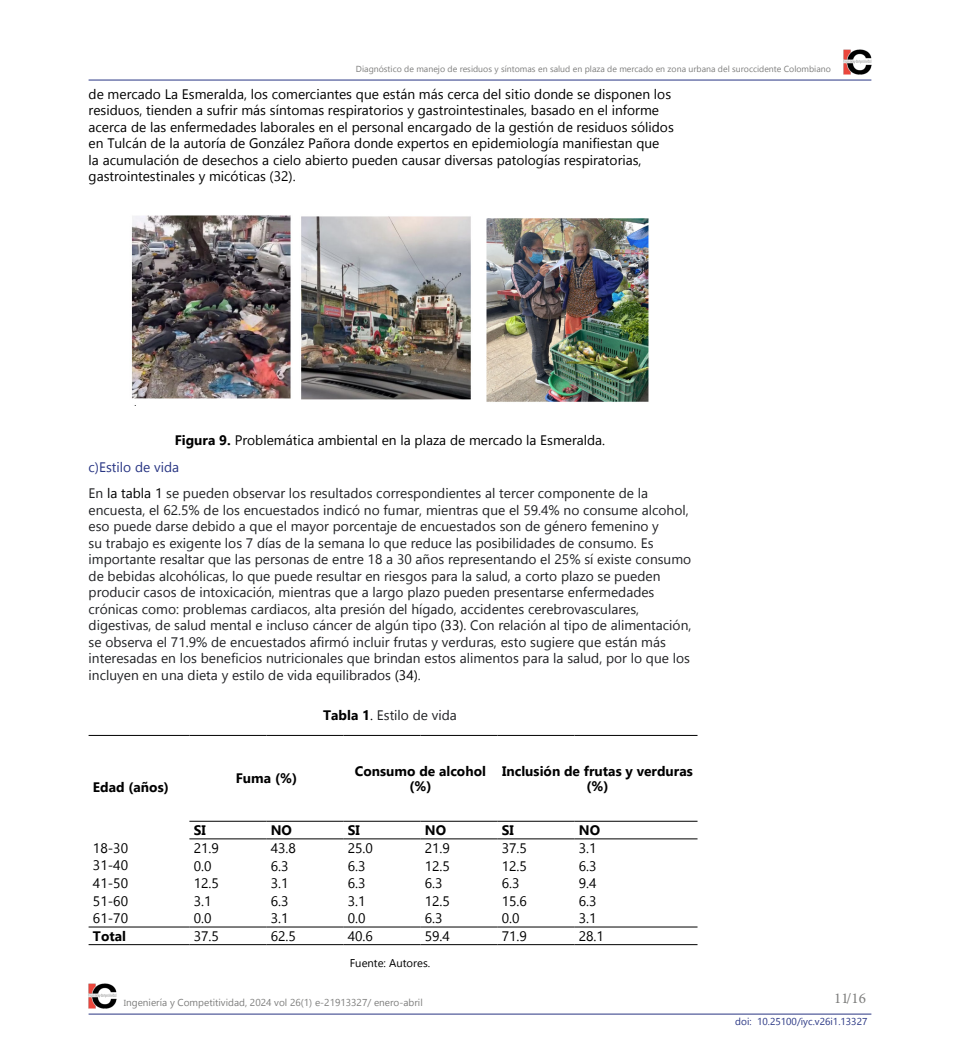
<style>
.page{position:relative;width:960px;height:1061px;background:#fff}
.page>*{position:absolute;margin:0;border:0;box-sizing:border-box;transform-origin:0 0}
.t1{font:15px "Minion Pro";color:#7e7e7d}
.t2{font:13.75px/16.5px "Gadugi";color:#202124}
.t3{font:13.75px/16.5px "Gadugi";color:#000}
.t4{font:700 13.75px/15.1px "Gadugi";color:#000;text-align:center}
.t5{font:11.25px "Gadugi";color:#000}
.t6{font:10px "Gadugi";color:#7e7e7d}
.t7{font:10px "Gadugi";color:#283583}
.t8{font:8.75px "Gadugi";color:#7e7e7d}
.s1{font-weight:700;color:#000}
.s2{color:#000}
.s3{color:#283583}
.s4{font-size:8.75px}
</style>
<div class="page">
<hr style="left:89px;top:1014px;width:782px;height:1px;background:#283583">
<img style="left:89px;top:983px;width:28px;height:26px">
<hr style="left:89px;top:80px;width:782px;height:1px;background:#283583">
<img style="left:843px;top:49px;width:28px;height:26px">
<img style="left:131px;top:215px;width:518px;height:187px">
<hr style="left:189px;top:821px;width:77px;height:1px;background:#000">
<hr style="left:266px;top:821px;width:77px;height:1px;background:#000">
<hr style="left:343px;top:821px;width:77px;height:1px;background:#000">
<hr style="left:420px;top:821px;width:77px;height:1px;background:#000">
<hr style="left:497px;top:821px;width:77px;height:1px;background:#000">
<hr style="left:574px;top:821px;width:123px;height:1px;background:#000">
<hr style="left:89px;top:735px;width:100px;height:1px;background:#000">
<hr style="left:189px;top:735px;width:77px;height:1px;background:#000">
<hr style="left:266px;top:735px;width:77px;height:1px;background:#000">
<hr style="left:343px;top:735px;width:77px;height:1px;background:#000">
<hr style="left:420px;top:735px;width:77px;height:1px;background:#000">
<hr style="left:497px;top:735px;width:77px;height:1px;background:#000">
<hr style="left:574px;top:735px;width:123px;height:1px;background:#000">
<hr style="left:189px;top:838px;width:77px;height:1px;background:#000">
<hr style="left:266px;top:838px;width:77px;height:1px;background:#000">
<hr style="left:343px;top:838px;width:77px;height:1px;background:#000">
<hr style="left:420px;top:838px;width:77px;height:1px;background:#000">
<hr style="left:497px;top:838px;width:77px;height:1px;background:#000">
<hr style="left:574px;top:838px;width:123px;height:1px;background:#000">
<hr style="left:89px;top:927px;width:100px;height:1px;background:#000">
<hr style="left:189px;top:927px;width:77px;height:1px;background:#000">
<hr style="left:266px;top:927px;width:77px;height:1px;background:#000">
<hr style="left:343px;top:927px;width:77px;height:1px;background:#000">
<hr style="left:420px;top:927px;width:77px;height:1px;background:#000">
<hr style="left:497px;top:927px;width:77px;height:1px;background:#000">
<hr style="left:574px;top:927px;width:123px;height:1px;background:#000">
<hr style="left:89px;top:944px;width:100px;height:1px;background:#000">
<hr style="left:189px;top:944px;width:77px;height:1px;background:#000">
<hr style="left:266px;top:944px;width:77px;height:1px;background:#000">
<hr style="left:343px;top:944px;width:77px;height:1px;background:#000">
<hr style="left:420px;top:944px;width:77px;height:1px;background:#000">
<hr style="left:497px;top:944px;width:77px;height:1px;background:#000">
<hr style="left:574px;top:944px;width:123px;height:1px;background:#000">
<p class="t8" style="left:356px;top:64px;width:476px">Diagnóstico de manejo de residuos y síntomas en salud en plaza de mercado en zona urbana del suroccidente Colombiano</p>
<p class="t3" style="left:89px;top:85px;width:587px">de mercado La Esmeralda, los comerciantes que están más cerca del sitio donde se disponen los residuos, tienden a sufrir más síntomas respiratorios y gastrointestinales, basado en el informe acerca de las enfermedades laborales en el personal encargado de la gestión de residuos sólidos en Tulcán de la autoría de González Pañora donde expertos en epidemiología manifiestan que<br>la acumulación de desechos a cielo abierto pueden causar diversas patologías respiratorias, gastrointestinales y micóticas (32).</p>
<p class="t2" style="left:89px;top:427px;width:561px;line-height:26.5px;text-indent:86px"><span class="s1">Figura 9.</span> <span class="s2">Problemática ambiental en la plaza de mercado la Esmeralda. </span><span class="s3">c)Estilo de vida<br></span>En <span class="s2">la tabla 1</span> se pueden observar los resultados correspondientes al tercer componente de la</p>
<p class="t2" style="left:89px;top:502px;width:604px">encuesta, el 62.5% de los encuestados indicó no fumar, mientras que el 59.4% no consume alcohol, eso puede darse debido a que el mayor porcentaje de encuestados son de género femenino y<br>su trabajo es exigente los 7 días de la semana lo que reduce las posibilidades de consumo. Es importante resaltar que las personas de entre 18 a 30 años representando el 25% sí existe consumo de bebidas alcohólicas, lo que puede resultar en riesgos para la salud, a corto plazo se pueden producir casos de intoxicación, mientras que a largo plazo pueden presentarse enfermedades crónicas como: problemas cardiacos, alta presión del hígado, accidentes cerebrovasculares, digestivas, de salud mental e incluso cáncer de algún tipo <span class="s2">(33)</span>. Con relación al tipo de alimentación, se observa el 71.9% de encuestados afirmó incluir frutas y verduras, esto sugiere que están más interesadas en los beneficios nutricionales que brindan estos alimentos para la salud, por lo que los incluyen en una dieta y estilo de vida equilibrados <span class="s2">(34)</span>.</p>
<p class="t2" style="left:323px;top:707px;width:135px"><span class="s1">Tabla 1</span><span class="s2">.</span> Estilo de vida</p>
<p class="t4" style="left:93px;top:780px;width:77px">Edad (años)</p>
<p class="t4" style="left:236px;top:771px;width:63px">Fuma (%)</p>
<p class="t4" style="left:355px;top:763px;width:133px">Consumo de alcohol (%)</p>
<p class="t4" style="left:502px;top:763px;width:192px">Inclusión de frutas y verduras (%)</p>
<p class="t4" style="left:194px;top:822px;width:14px">SI</p>
<p class="t4" style="left:271px;top:822px;width:23px">NO</p>
<p class="t4" style="left:348px;top:822px;width:14px">SI</p>
<p class="t4" style="left:425px;top:822px;width:23px">NO</p>
<p class="t4" style="left:502px;top:822px;width:14px">SI</p>
<p class="t4" style="left:579px;top:822px;width:23px">NO</p>
<p class="t3" style="left:93px;top:839px;width:37px">18-30</p>
<p class="t3" style="left:194px;top:840px;width:27px">21.9</p>
<p class="t3" style="left:271px;top:840px;width:27px">43.8</p>
<p class="t3" style="left:348px;top:840px;width:27px">25.0</p>
<p class="t3" style="left:425px;top:840px;width:27px">21.9</p>
<p class="t3" style="left:502px;top:840px;width:27px">37.5</p>
<p class="t3" style="left:579px;top:840px;width:19px">3.1</p>
<p class="t3" style="left:93px;top:857px;width:37px">31-40</p>
<p class="t3" style="left:194px;top:857px;width:19px">0.0</p>
<p class="t3" style="left:271px;top:857px;width:19px">6.3</p>
<p class="t3" style="left:348px;top:857px;width:19px">6.3</p>
<p class="t3" style="left:425px;top:857px;width:27px">12.5</p>
<p class="t3" style="left:502px;top:857px;width:27px">12.5</p>
<p class="t3" style="left:579px;top:857px;width:19px">6.3</p>
<p class="t3" style="left:93px;top:875px;width:37px">41-50</p>
<p class="t3" style="left:194px;top:875px;width:27px">12.5</p>
<p class="t3" style="left:271px;top:875px;width:19px">3.1</p>
<p class="t3" style="left:348px;top:875px;width:19px">6.3</p>
<p class="t3" style="left:425px;top:875px;width:19px">6.3</p>
<p class="t3" style="left:502px;top:875px;width:19px">6.3</p>
<p class="t3" style="left:579px;top:875px;width:19px">9.4</p>
<p class="t3" style="left:93px;top:892px;width:37px">51-60</p>
<p class="t3" style="left:194px;top:893px;width:19px">3.1</p>
<p class="t3" style="left:271px;top:893px;width:19px">6.3</p>
<p class="t3" style="left:348px;top:893px;width:19px">3.1</p>
<p class="t3" style="left:425px;top:893px;width:27px">12.5</p>
<p class="t3" style="left:502px;top:893px;width:27px">15.6</p>
<p class="t3" style="left:579px;top:893px;width:19px">6.3</p>
<p class="t3" style="left:93px;top:910px;width:37px">61-70</p>
<p class="t3" style="left:194px;top:910px;width:19px">0.0</p>
<p class="t3" style="left:271px;top:910px;width:19px">3.1</p>
<p class="t3" style="left:348px;top:910px;width:19px">0.0</p>
<p class="t3" style="left:425px;top:910px;width:19px">6.3</p>
<p class="t3" style="left:502px;top:910px;width:19px">0.0</p>
<p class="t3" style="left:579px;top:910px;width:19px">3.1</p>
<p class="t4" style="left:93px;top:928px;width:35px">Total</p>
<p class="t3" style="left:194px;top:928px;width:27px">37.5</p>
<p class="t3" style="left:271px;top:928px;width:27px">62.5</p>
<p class="t3" style="left:348px;top:928px;width:27px">40.6</p>
<p class="t3" style="left:425px;top:928px;width:27px">59.4</p>
<p class="t3" style="left:502px;top:928px;width:27px">71.9</p>
<p class="t3" style="left:579px;top:928px;width:27px">28.1</p>
<p class="t5" style="left:350px;top:956px;width:82px">Fuente: Autores.</p>
<p class="t6" style="left:124px;top:996px;width:300px"><span class="s4">I</span>ngeniería y Competitividad, 2024 vol 26(1) e-21913327/ enero-abril</p>
<p class="t1" style="left:834px;top:988px;width:33px">11/16</p>
<p class="t7" style="left:735px;top:1016px;width:134px">doi: 10.25100/iyc.v26i1.13327</p>
</div>
